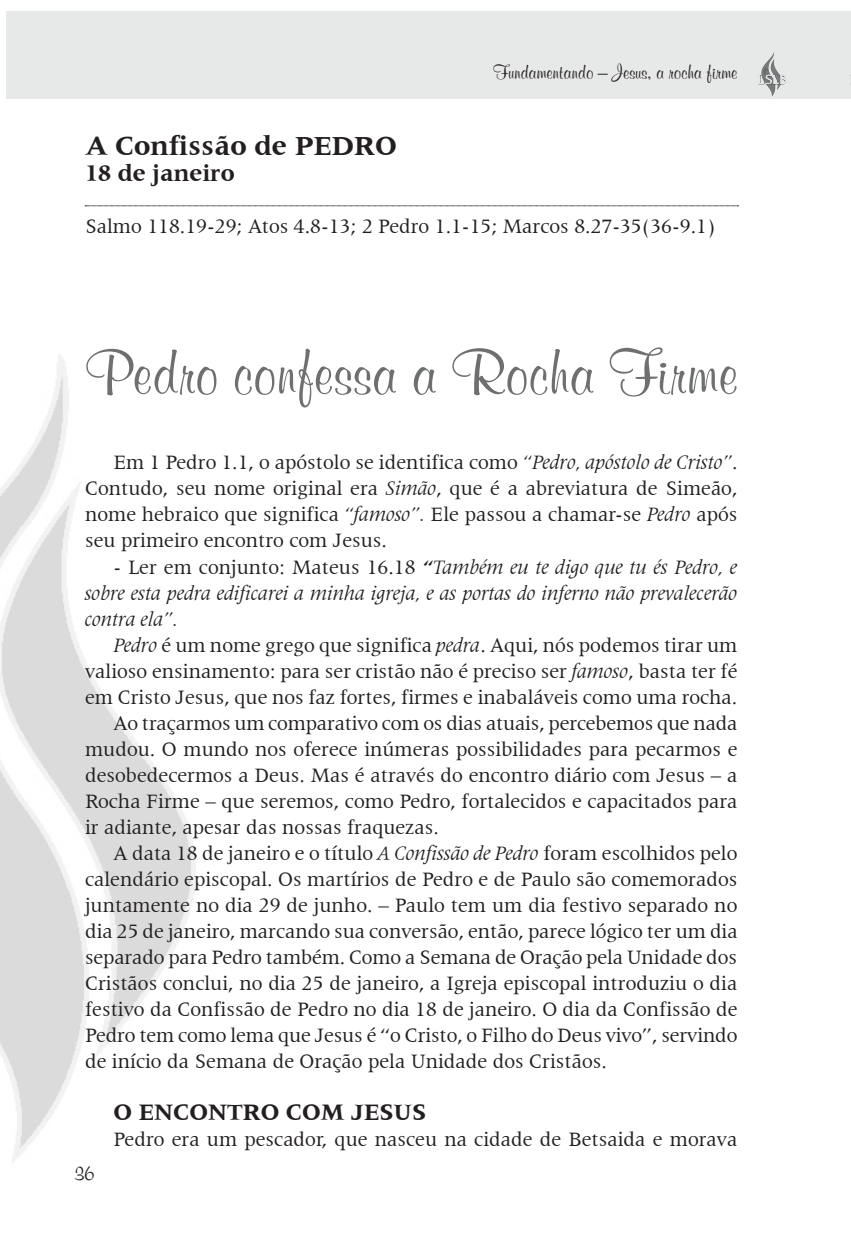
<style>
.page{position:relative;width:851px;height:1248px;background:#fff}
.page>*{position:absolute;margin:0;border:0;box-sizing:border-box;transform-origin:0 0}
.Título{font:700 64px "Murray Hill BT";color:#6d6f71}
.Texto{font:700 28px "Latin 725 BT";color:#231f20}
.Subtítulo{font:700 24px "Latin 725 BT";color:#231f20}
.Texto-2{font:700 24px "Latin 725 BT";color:#231f20}
.t1{font:700 22px "Murray Hill BT";color:#231f20}
.Texto-3{font:20.8px/26px "Latin 725 BT";color:#231f20;text-align:justify}
.Texto-4{font:italic 20.8px/26px "Latin 725 BT";color:#231f20;text-align:justify}
.t2{font:700 20px "Murray Hill BT";color:#231f20}
.s1{font-style:italic}
.s2{font-style:normal}
.s3{font-weight:700}
</style>
<div class="page">
<div style="left:6px;top:11px;width:844px;height:87px;background:#e7e8e8"></div>
<img style="left:758px;top:52px;width:28px;height:45px">
<img style="left:850px;top:49px;width:1px;height:49px">
<img style="left:0;top:354px;width:195px;height:808px">
<svg style="left:85px;top:205px;width:653px;height:1px"></svg>
<p class="t2" style="left:493px;top:60px;width:245px">Fundamentando _ Jesus, a rocha firme</p>
<p class="Texto" style="left:85px;top:130px;width:313px">A Confissão de PEDRO</p>
<p class="Texto-2" style="left:85px;top:160px;width:151px">18 de janeiro</p>
<p class="Texto-3" style="left:85px;top:213px;width:632px">Salmo 118.19-29; Atos 4.8-13; 2 Pedro 1.1-15; Marcos 8.27-35(36-9.1)</p>
<p class="Título" style="left:85px;top:333px;width:653px">Pedro confessa a Rocha Firme</p>
<p class="Texto-3" style="left:85px;top:449px;width:653px;text-indent:28px">Em 1 Pedro 1.1, o apóstolo se identifica como <span class="s1">“Pedro, apóstolo de Cristo”</span>.<br>Contudo, seu nome original era <span class="s1">Simão</span>, que é a abreviatura de Simeão, nome hebraico que significa <span class="s1">“famoso”.</span> Ele passou a chamar-se <span class="s1">Pedro</span> após seu primeiro encontro com Jesus.</p>
<p class="Texto-4" style="left:85px;top:553px;width:654px;text-indent:28px"><span class="s2">- Ler em conjunto: Mateus 16.18</span> <span class="s3">“</span>Também eu te digo que tu és Pedro, e sobre esta pedra edificarei a minha igreja, e as portas do inferno não prevalecerão contra ela”.</p>
<p class="Texto-3" style="left:85px;top:631px;width:653px;text-indent:28px"><span class="s1">Pedro</span> é um nome grego que significa <span class="s1">pedra</span>. Aqui, nós podemos tirar um valioso ensinamento: para ser cristão não é preciso ser <span class="s1">famoso</span>, basta ter fé em Cristo Jesus, que nos faz fortes, firmes e inabaláveis como uma rocha.</p>
<p class="Texto-3" style="left:85px;top:709px;width:654px;text-indent:28px">Ao traçarmos um comparativo com os dias atuais, percebemos que nada mudou. O mundo nos oferece inúmeras possibilidades para pecarmos e desobedecermos a Deus. Mas é através do encontro diário com Jesus – a Rocha Firme – que seremos, como Pedro, fortalecidos e capacitados para ir adiante, apesar das nossas fraquezas.</p>
<p class="Texto-3" style="left:85px;top:839px;width:654px;text-indent:28px">A data 18 de janeiro e o título <span class="s1">A Confissão de Pedro</span> foram escolhidos pelo calendário episcopal. Os martírios de Pedro e de Paulo são comemorados juntamente no dia 29 de junho. – Paulo tem um dia festivo separado no dia 25 de janeiro, marcando sua conversão, então, parece lógico ter um dia separado para Pedro também. Como a Semana de Oração pela Unidade dos Cristãos conclui, no dia 25 de janeiro, a Igreja episcopal introduziu o dia festivo da Confissão de Pedro no dia 18 de janeiro. O dia da Confissão de Pedro tem como lema que Jesus é “o Cristo, o Filho do Deus vivo”, servindo de início da Semana de Oração pela Unidade dos Cristãos.</p>
<p class="Subtítulo" style="left:113px;top:1098px;width:314px">O ENCONTRO COM JESUS</p>
<p class="Texto-3" style="left:113px;top:1125px;width:625px">Pedro era um pescador, que nasceu na cidade de Betsaida e morava</p>
<p class="t1" style="left:74px;top:1160px;width:21px">36</p>
</div>
